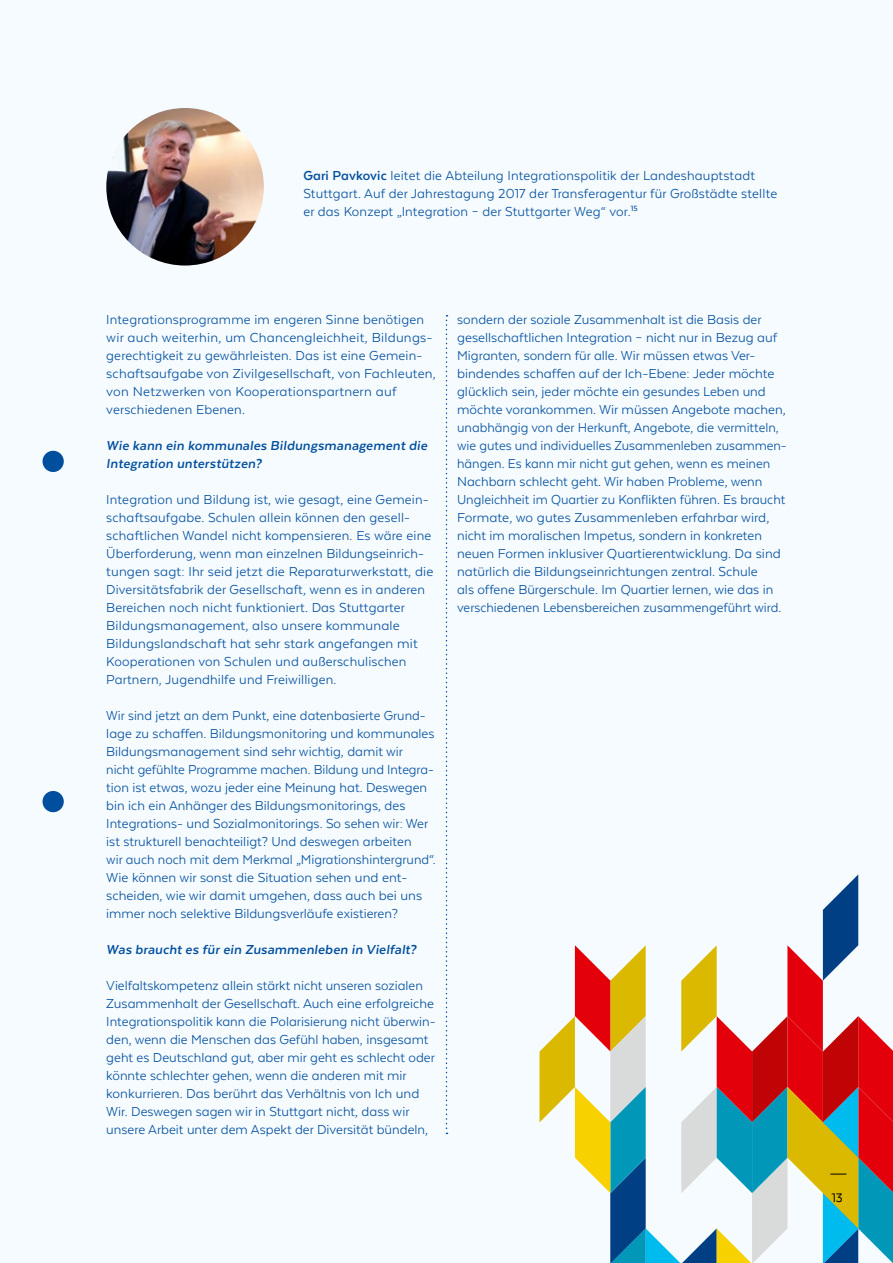
<style>
.page{position:relative;width:893px;height:1263px;background:#f6fbff}
.page>*{position:absolute;margin:0;border:0;box-sizing:border-box;transform-origin:0 0}
.t1{font:15px/18px "Texta Alt";color:#004e9e}
.t2{font:italic 700 15px/18px "Texta Alt";letter-spacing:.015em;color:#004e9e}
.t3{font:14.25px "Texta Alt";color:#000}
.s1{font-weight:700}
</style>
<div class="page">
<div style="left:43px;top:451px;width:21px;height:21px;background:#004e9e;border-radius:50%"></div>
<div style="left:43px;top:791px;width:21px;height:21px;background:#004e9e;border-radius:50%"></div>
<svg style="left:539px;top:874px;width:354px;height:389px"></svg>
<img style="left:106px;top:108px;width:158px;height:158px;border-radius:79px">
<svg style="left:446px;top:315px;width:1px;height:819px"></svg>
<p class="t1" style="left:303px;top:166px;width:475px"><span class="s1">Gari Pavkovic</span> leitet die Abteilung Integrationspolitik der Landeshauptstadt<br>Stuttgart. Auf der Jahrestagung 2017 der Transferagentur für Großstädte stellte er das Konzept „Integration – der Stuttgarter Weg“ vor.<sup>15</sup></p>
<p class="t1" style="left:106px;top:310px;width:331px">Integrationsprogramme im engeren Sinne benötigen wir auch weiterhin, um Chancengleichheit, Bildungs&shy;gerechtigkeit zu gewährleisten. Das ist eine Gemein&shy;schaftsaufgabe von Zivilgesellschaft, von Fachleuten, von Netzwerken von Kooperationspartnern auf verschiedenen Ebenen.</p>
<p class="t2" style="left:106px;top:436px;width:323px">Wie kann ein kommunales Bildungsmanagement die<br>Integration unterstützen?</p>
<p class="t1" style="left:106px;top:490px;width:329px">Integration und Bildung ist, wie gesagt, eine Gemein&shy;schaftsaufgabe. Schulen allein können den gesell&shy;schaftlichen Wandel nicht kompensieren. Es wäre eine Überforderung, wenn man einzelnen Bildungseinrich&shy;tungen sagt: Ihr seid jetzt die Reparaturwerkstatt, die Diversitätsfabrik der Gesellschaft, wenn es in anderen Bereichen noch nicht funktioniert. Das Stuttgarter Bildungsmanagement, also unsere kommunale Bildungslandschaft hat sehr stark angefangen mit Kooperationen von Schulen und außerschulischen Partnern, Jugendhilfe und Freiwilligen.</p>
<p class="t1" style="left:106px;top:706px;width:331px">Wir sind jetzt an dem Punkt, eine datenbasierte Grund&shy;lage zu schaffen. Bildungsmonitoring und kommunales Bildungsmanagement sind sehr wichtig, damit wir<br>nicht gefühlte Programme machen. Bildung und Integra&shy;tion ist etwas, wozu jeder eine Meinung hat. Deswegen bin ich ein Anhänger des Bildungsmonitorings, des Integrations- und Sozialmonitorings. So sehen wir: Wer ist strukturell benachteiligt? Und deswegen arbeiten<br>wir auch noch mit dem Merkmal „Migrationshintergrund“.<br>Wie können wir sonst die Situation sehen und ent&shy;scheiden, wie wir damit umgehen, dass auch bei uns immer noch selektive Bildungsverläufe existieren?</p>
<p class="t2" style="left:106px;top:940px;width:312px">Was braucht es für ein Zusammenleben in Vielfalt?</p>
<p class="t1" style="left:106px;top:976px;width:331px">Vielfaltskompetenz allein stärkt nicht unseren sozialen Zusammenhalt der Gesellschaft. Auch eine erfolgreiche Integrationspolitik kann die Polarisierung nicht überwin&shy;den, wenn die Menschen das Gefühl haben, insgesamt geht es Deutschland gut, aber mir geht es schlecht oder könnte schlechter gehen, wenn die anderen mit mir konkurrieren. Das berührt das Verhältnis von Ich und Wir. Deswegen sagen wir in Stuttgart nicht, dass wir unsere Arbeit unter dem Aspekt der Diversität bündeln,</p>
<p class="t1" style="left:457px;top:310px;width:331px">sondern der soziale Zusammenhalt ist die Basis der gesellschaftlichen Integration – nicht nur in Bezug auf Migranten, sondern für alle. Wir müssen etwas Ver&shy;bindendes schaffen auf der Ich-Ebene: Jeder möchte glücklich sein, jeder möchte ein gesundes Leben und möchte vorankommen. Wir müssen Angebote machen, unabhängig von der Herkunft, Angebote, die vermitteln, wie gutes und individuelles Zusammenleben zusammen&shy;hängen. Es kann mir nicht gut gehen, wenn es meinen Nachbarn schlecht geht. Wir haben Probleme, wenn Ungleichheit im Quartier zu Konflikten führen. Es braucht Formate, wo gutes Zusammenleben erfahrbar wird, nicht im moralischen Impetus, sondern in konkreten neuen Formen inklusiver Quartierentwicklung. Da sind natürlich die Bildungseinrichtungen zentral. Schule<br>als offene Bürgerschule. Im Quartier lernen, wie das in verschiedenen Lebensbereichen zusammengeführt wird.</p>
<p class="t3" style="left:832px;top:1190px;width:13px">13</p>
</div>
